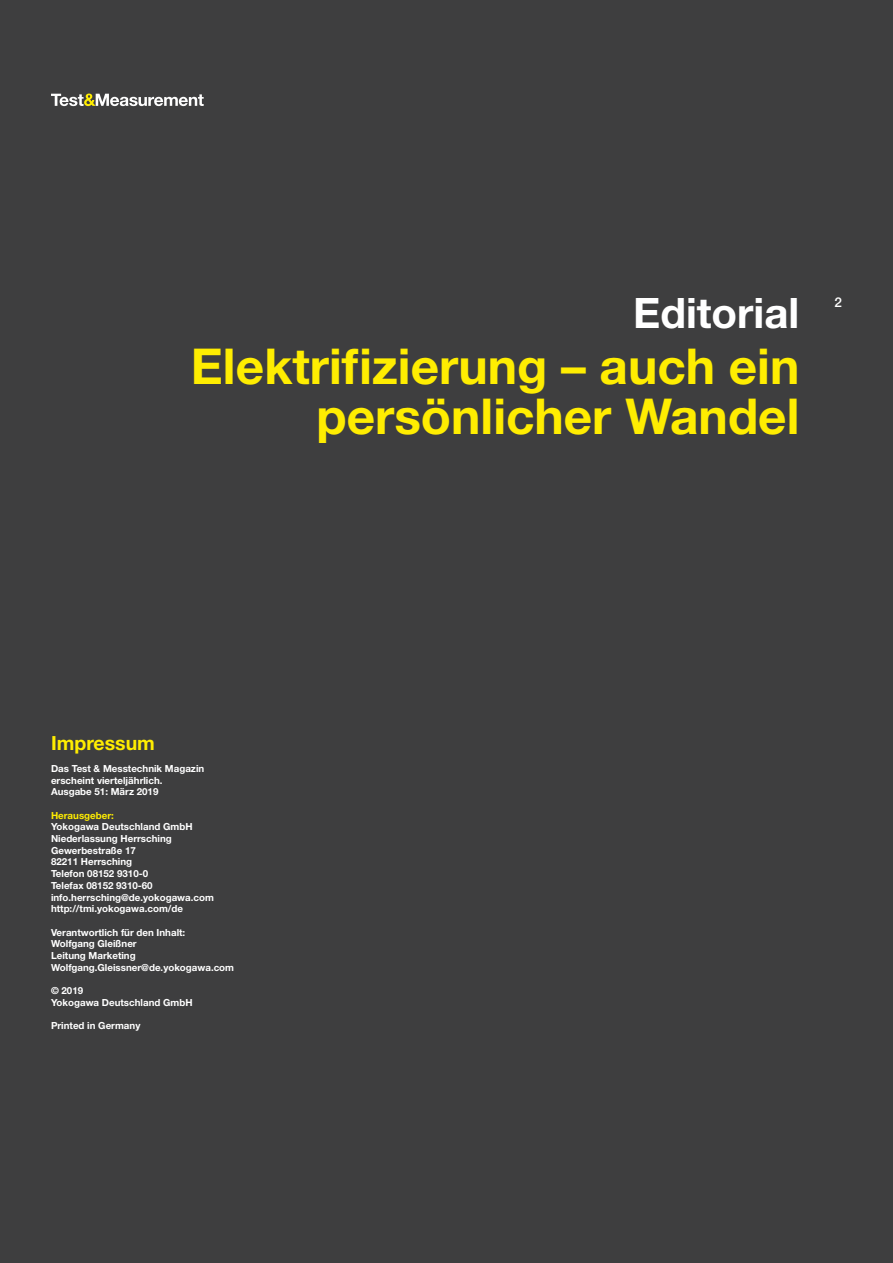
<style>
.page{position:relative;width:893px;height:1263px;background:#3e3e3f}
.page>*{position:absolute;margin:0;border:0;box-sizing:border-box;transform-origin:0 0}
.t1{font:700 49.5px/49.5px "Helvetica Neue LT Std";color:#ffed01;text-align:right}
.t2{font:700 42px "Helvetica Neue LT Std";color:#fff}
.t3{font:700 19.5px "Helvetica Neue LT Std";color:#ffed01}
.t4{font:500 13.5px "Helvetica Neue LT Std";color:#fff}
.t5{font:700 9.75px/11.7px "Helvetica Neue LT Std";color:#fff}
.t6{font:700 9.75px "Helvetica Neue LT Std";color:#ffed01}
</style>
<div class="page">
<svg style="left:51px;top:94px;width:153px;height:12px"></svg>
<h2 class="t2" style="left:633px;top:287px;width:168px">Editorial</h2>
<h1 class="t1" style="left:191px;top:341px;width:610px">Elektrifizierung – auch ein persönlicher Wandel</h1>
<h3 class="t4" style="left:834px;top:294px;width:9px">2</h3>
<h3 class="t3" style="left:51px;top:731px;width:105px">Impressum</h3>
<p class="t5" style="left:51px;top:762px;width:155px">Das Test &amp; Messtechnik Magazin erscheint vierteljährlich.<br>Ausgabe 51: März 2019</p>
<p class="t6" style="left:51px;top:809px;width:64px">Herausgeber:</p>
<p class="t5" style="left:51px;top:821px;width:164px">Yokogawa Deutschland GmbH<br>Niederlassung Herrsching<br>Gewerbestraße 17<br>82211 Herrsching<br>Telefon 08152 9310-0<br>Telefax 08152 9310-60 info.herrsching@de.yokogawa.com http://tmi.yokogawa.com/de</p>
<p class="t5" style="left:51px;top:926px;width:185px">Verantwortlich für den Inhalt:<br>Wolfgang Gleißner<br>Leitung Marketing<br>Wolfgang.Gleissner@de.yokogawa.com</p>
<p class="t5" style="left:51px;top:984px;width:143px">© 2019<br>Yokogawa Deutschland GmbH</p>
<p class="t5" style="left:51px;top:1020px;width:91px">Printed in Germany</p>
</div>
